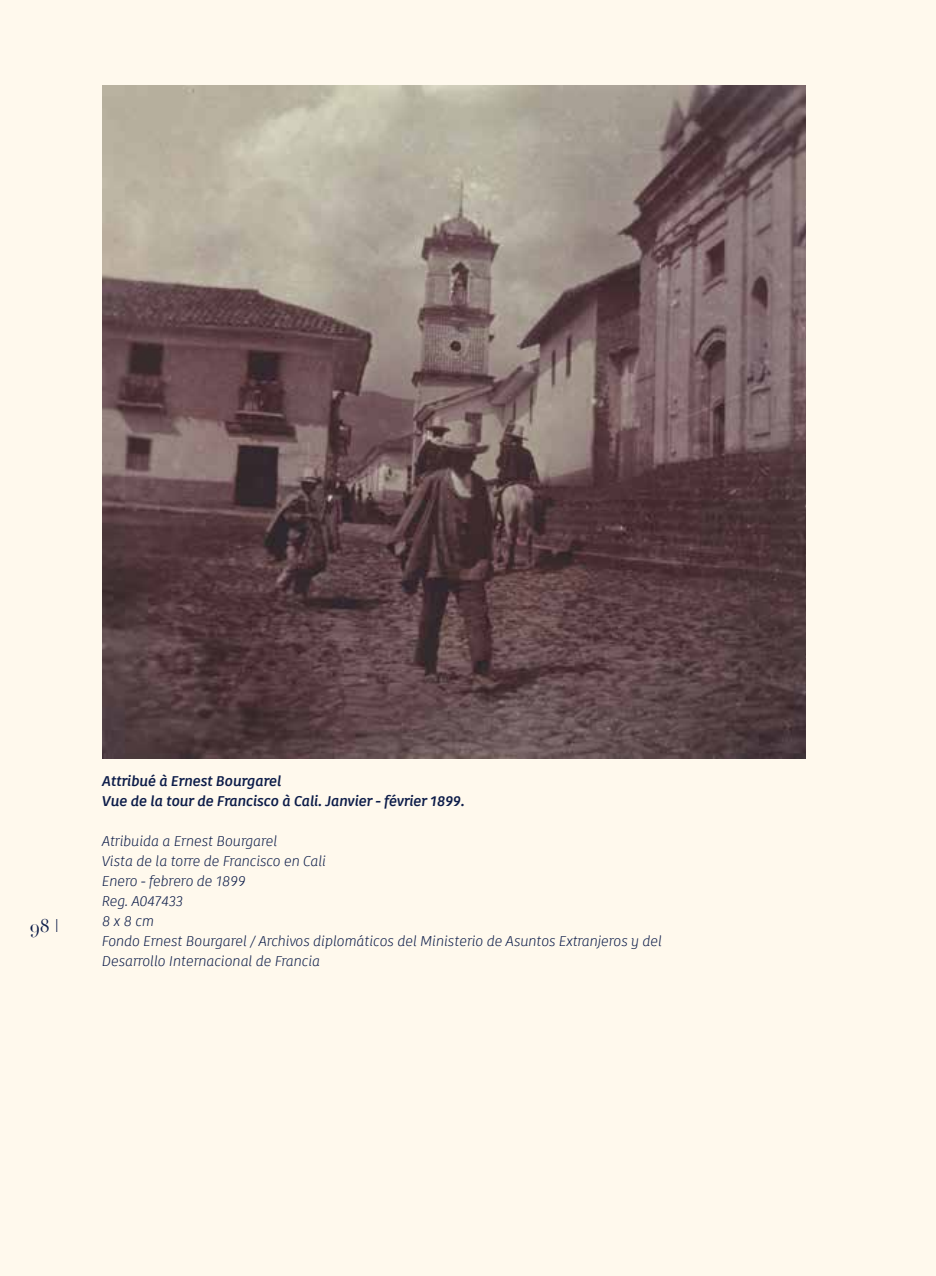
<style>
.page{position:relative;width:936px;height:1276px;background:#fff}
.page>*{position:absolute;margin:0;border:0;box-sizing:border-box;transform-origin:0 0}
.t1{font:18px "Didot";color:#0c1c49}
.t2{font:italic 300 14px/20px "Kohinoor W00";color:#0c1c49}
.t3{font:italic 500 14px/20px "Kohinoor W00";color:#0c1c49}
.s1{font-family:"Source Sans Pro";font-weight:300}
</style>
<div class="page">
<div style="left:0;top:0;width:935px;height:1276px;background:#fff9ed"></div>
<img style="left:102px;top:85px;width:703px;height:673px">
<p class="t1" style="left:30px;top:914px;width:31px">98 <span class="s1">l</span></p>
<p class="t3" style="left:102px;top:771px;width:364px">Attribué à Ernest Bourgarel<br>Vue de la tour de Francisco à Cali. Janvier - février 1899.</p>
<p class="t2" style="left:102px;top:831px;width:561px">Atribuida a Ernest Bourgarel<br>Vista de la torre de Francisco en Cali<br>Enero - febrero de 1899<br>Reg. A047433<br>8 x 8 cm<br>Fondo Ernest Bourgarel / Archivos diplomáticos del Ministerio de Asuntos Extranjeros y del Desarrollo Internacional de Francia</p>
</div>
